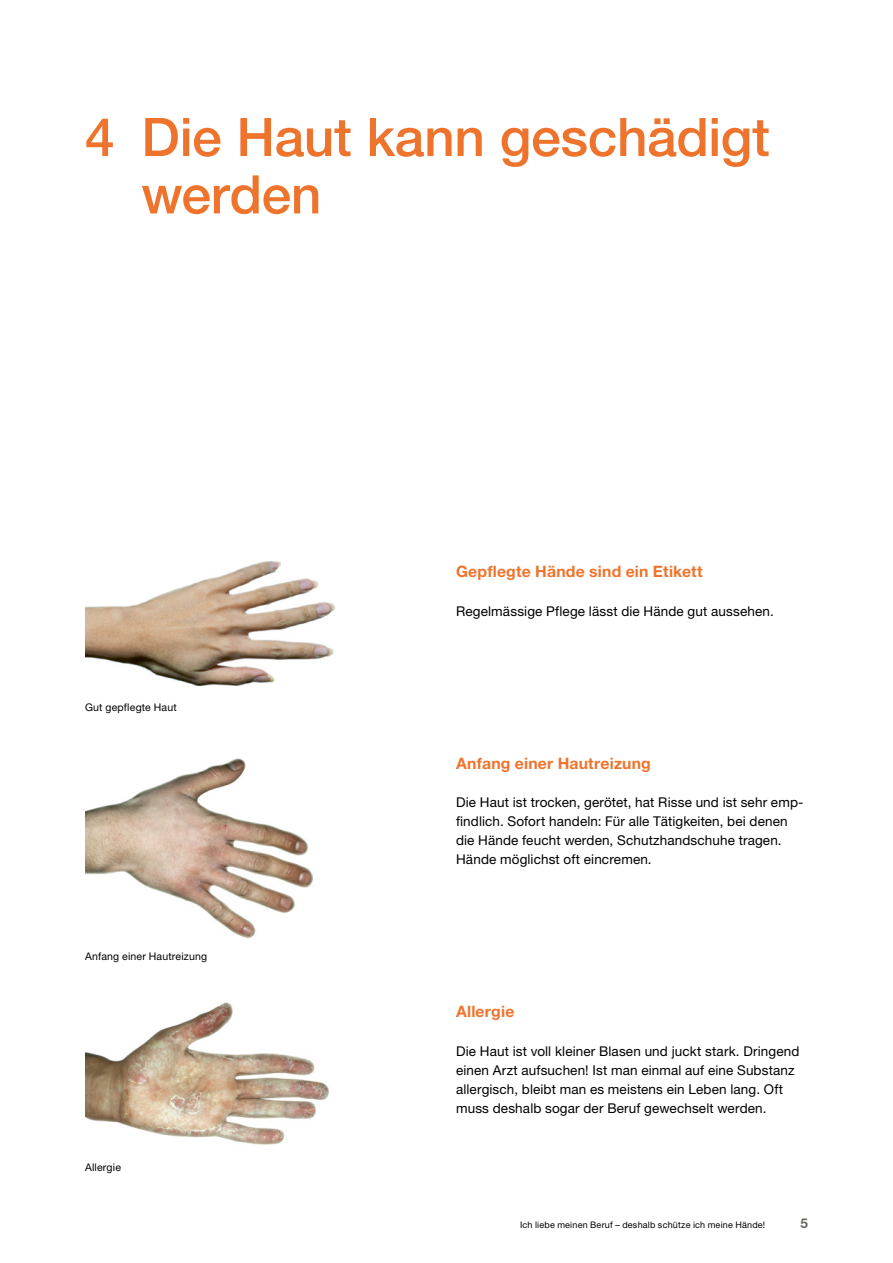
<style>
.page{position:relative;width:893px;height:1263px;background:#fff}
.page>*{position:absolute;margin:0;border:0;box-sizing:border-box;transform-origin:0 0}
.t1{font:500 53.25px/57.4px "Helvetica Neue LT Std";letter-spacing:-.005em;color:#ee742d}
.t2{font:700 15.75px "Helvetica Neue LT Std";letter-spacing:.015em;color:#ee742d}
.t3{font:13.5px/19.2px "Helvetica Neue LT Std";letter-spacing:.01em;color:#000}
.t4{font:700 13.5px "Helvetica Neue LT Std";color:#6d6a63}
.t5{font:10.5px "Helvetica Neue LT Std";letter-spacing:.015em;color:#000}
.t6{font:9px "Helvetica Neue LT Std";letter-spacing:.025em;color:#000}
</style>
<div class="page">
<img style="left:85px;top:561px;width:250px;height:126px">
<img style="left:85px;top:758px;width:228px;height:181px">
<img style="left:85px;top:1002px;width:244px;height:143px">
<h1 class="t1" style="left:141px;top:108px;width:630px;text-indent:-56px">4 Die Haut kann geschädigt werden</h1>
<p class="t5" style="left:85px;top:701px;width:93px">Gut gepflegte Haut</p>
<p class="t5" style="left:85px;top:950px;width:124px">Anfang einer Hautreizung</p>
<p class="t5" style="left:85px;top:1160px;width:37px">Allergie</p>
<p class="t2" style="left:456px;top:562px;width:248px">Gepflegte Hände sind ein Etikett</p>
<p class="t3" style="left:456px;top:601px;width:319px">Regelmässige Pflege lässt die Hände gut aussehen.</p>
<p class="t2" style="left:456px;top:753px;width:196px">Anfang einer Hautreizung</p>
<p class="t3" style="left:456px;top:792px;width:349px">Die Haut ist trocken, gerötet, hat Risse und ist sehr emp&shy;findlich. Sofort handeln: Für alle Tätigkeiten, bei denen die Hände feucht werden, Schutzhandschuhe tragen.<br>Hände möglichst oft eincremen.</p>
<p class="t2" style="left:456px;top:1002px;width:60px">Allergie</p>
<p class="t3" style="left:456px;top:1041px;width:345px">Die Haut ist voll kleiner Blasen und juckt stark. Dringend einen Arzt aufsuchen! Ist man einmal auf eine Substanz allergisch, bleibt man es meistens ein Leben lang. Oft muss deshalb sogar der Beruf gewechselt werden.</p>
<p class="t6" style="left:520px;top:1219px;width:247px">Ich liebe meinen Beruf – deshalb schütze ich meine Hände!</p>
<p class="t4" style="left:800px;top:1215px;width:9px">5</p>
</div>
